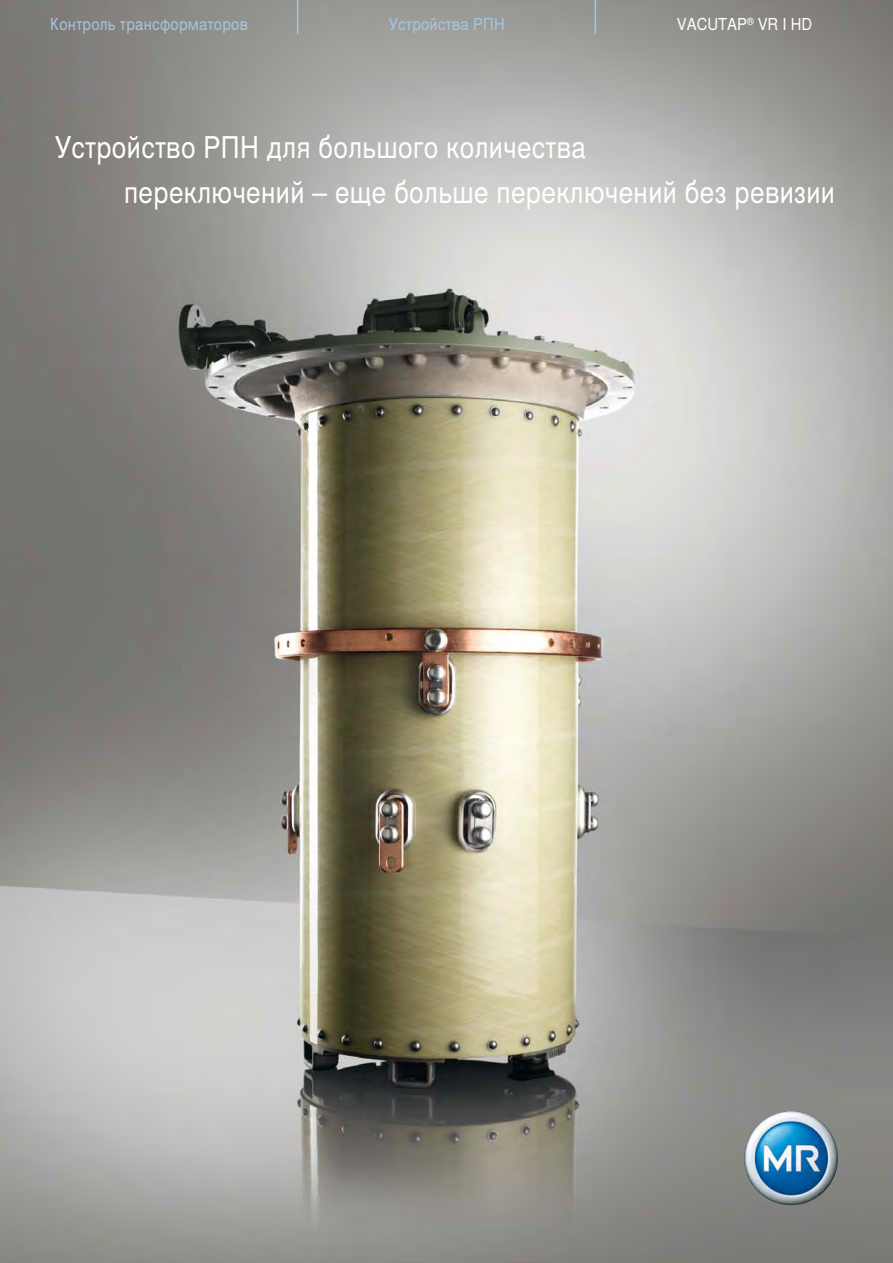
<style>
.page{position:relative;width:893px;height:1263px;background:#fff}
.page>*{position:absolute;margin:0;border:0;box-sizing:border-box;transform-origin:0 0}
.t1{font:30px/45px "Nimbus Sans Global";letter-spacing:.015em;color:#fff;scale:.87 1}
.t2{font:16.5px "Nimbus Sans Global";letter-spacing:.015em;color:#a4c5e5;scale:.9 1}
.t3{font:16.5px "Nimbus Sans Global";color:#fff;scale:.9 1}
</style>
<div class="page">
<img style="left:0;top:0;width:893px;height:1263px">
<hr style="left:297px;top:0;width:1px;height:34px;background:#a4c5e5">
<hr style="left:595px;top:0;width:1px;height:34px;background:#a4c5e5">
<img style="left:745px;top:1119px;width:20px;height:29px">
<p class="t2" style="left:50px;top:15px;width:221px">Контроль трансформаторов</p>
<p class="t2" style="left:389px;top:15px;width:130px">Устройства РПН</p>
<p class="t3" style="left:677px;top:15px;width:152px">VACUTAP<sup>®</sup> VR I HD</p>
<p class="t1" style="left:124px;top:125px;width:819px;text-indent:-69px">Устройство РПН для большого количества<br>переключений – еще больше переключений без ревизии</p>
</div>
